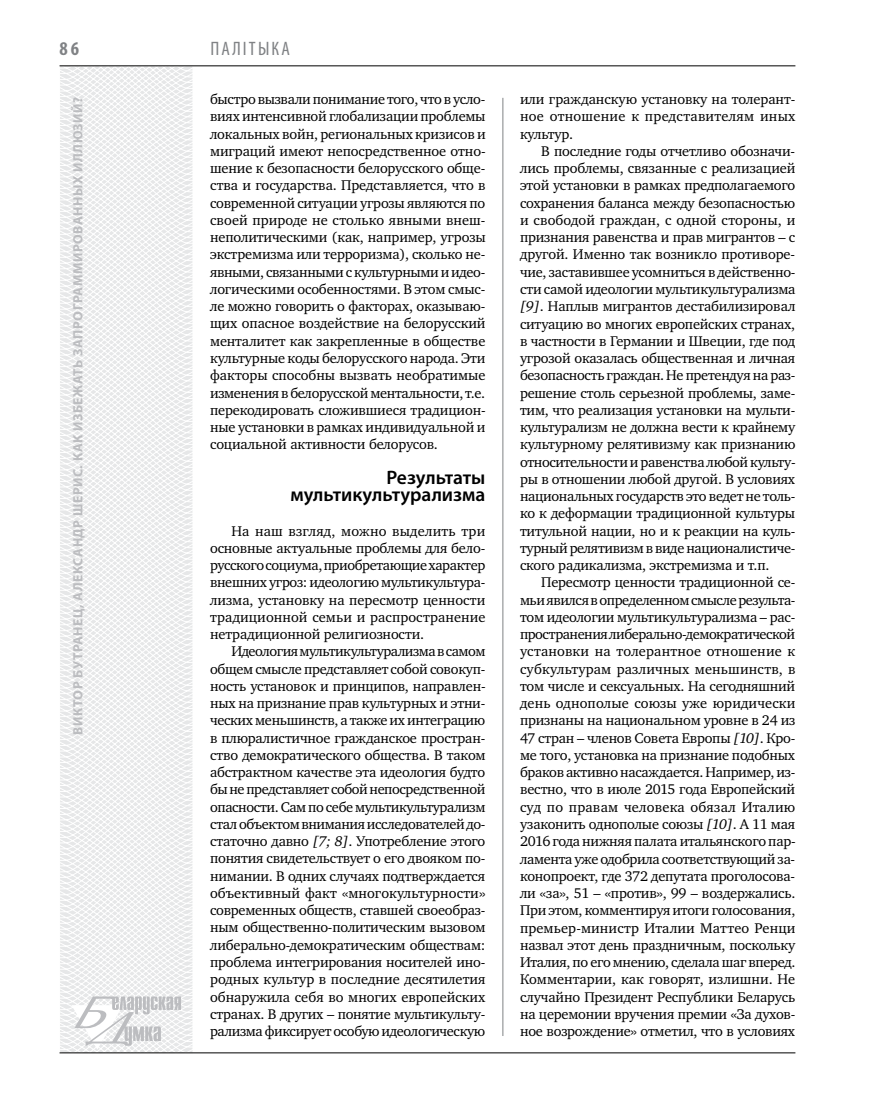
<style>
.page{position:relative;width:872px;height:1106px;background:#fff}
.page>*{position:absolute;margin:0;border:0;box-sizing:border-box;transform-origin:0 0}
.t1{font:600 19.5px/17.2px "Myriad Pro";color:#000;text-align:right}
.t2{font:condensed 19.5px "Myriad Pro";letter-spacing:.11em;color:#808285}
.t3{font:700 condensed 19.5px "Myriad Pro";color:#808285}
.t4{font:14.4px/17.2px "Charter C";letter-spacing:-.01em;color:#000;text-align:justify}
.t5{font:700 13.5px "Myriad Pro";letter-spacing:.04em;color:#bcbdc0}
.s1{font-style:italic}
</style>
<div class="page">
<svg style="left:59px;top:65px;width:192px;height:989px"></svg>
<hr style="left:502px;top:98px;width:1px;height:938px;background:#808285">
<hr style="left:60px;top:1052px;width:735px;height:1px;background:#000">
<svg style="left:71px;top:996px;width:110px;height:53px"></svg>
<hr style="left:60px;top:65px;width:735px;height:1px;background:#000">
<h1 class="t3" style="left:60px;top:37px;width:21px">86</h1>
<h1 class="t2" style="left:210px;top:37px;width:71px">Пал ітыка</h1>
<p class="t4" style="left:210px;top:91px;width:277px">быстро вызвали понимание того, что в усло&shy;виях интенсивной глобализации проблемы локальных войн, региональных кризисов и миграций имеют непосредственное отно&shy;шение к безопасности белорусского обще&shy;ства и государства. Представляется, что в современной ситуации угрозы являются по своей природе не столько явными внеш&shy;неполитическими (как, например, угрозы экстремизма или терроризма), сколько не&shy;явными, связанными с культурными и идео&shy;логическими особенностями. В этом смыс&shy;ле можно говорить о факторах, оказываю&shy;щих опасное воздействие на белорусский менталитет как закрепленные в обществе культурные коды белорусского народа. Эти факторы способны вызвать необратимые изменения в белорусской ментальности, т.е. перекодировать сложившиеся традицион&shy;ные установки в рамках индивидуальной и социальной активности белорусов.</p>
<h1 class="t1" style="left:290px;top:468px;width:196px">Результаты мультикультурализма</h1>
<p class="t4" style="left:210px;top:522px;width:277px;text-indent:21px">На наш взгляд, можно выделить три основные актуальные проблемы для бело&shy;русского социума, приобретающие характер внешних угроз: идеологию мультикультура&shy;лизма, установку на пересмотр ценности традиционной семьи и распространение нетрадиционной религиозности.</p>
<p class="t4" style="left:210px;top:643px;width:277px;text-indent:21px">Идеология мультикультурализма в самом общем смысле представляет собой совокуп&shy;ность установок и принципов, направлен&shy;ных на признание прав культурных и этни&shy;ческих меньшинств, а также их интеграцию в плюралистичное гражданское простран&shy;ство демократического общества. В таком абстрактном качестве эта идеология будто бы не представляет собой непосредственной опасности. Сам по себе мультикультурализм стал объектом внимания исследователей до&shy;статочно давно <span class="s1">[7; 8]</span>. Употребление этого понятия свидетельствует о его двояком по&shy;нимании. В одних случаях подтверждается объективный факт «многокультурности» современных обществ, ставшей своеобраз&shy;ным общественно-политическим вызовом либерально-демократическим обществам: проблема интегрирования носителей ино&shy;родных культур в последние десятилетия обнаружила себя во многих европейских странах. В других – понятие мультикульту&shy;рализма фиксирует особую идеологическую</p>
<p class="t5" style="left:69px;top:734px;width:639px;rotate:-90deg">Виктор БУТРАНЕЦ, Александр ШЕРИС. Как избежать запрограммированных иллюзий?</p>
<p class="t4" style="left:520px;top:91px;width:277px">или гражданскую установку на толерант&shy;ное отношение к представителям иных культур.</p>
<p class="t4" style="left:520px;top:143px;width:277px;text-indent:21px">В последние годы отчетливо обозначи&shy;лись проблемы, связанные с реализацией этой установки в рамках предполагаемого сохранения баланса между безопасностью и свободой граждан, с одной стороны, и признания равенства и прав мигрантов – с другой. Именно так возникло противоре&shy;чие, заставившее усомниться в действенно&shy;сти самой идеологии мультикультурализма <span class="s1">[9]</span>. Наплыв мигрантов дестабилизировал ситуацию во многих европейских странах, в частности в Германии и Швеции, где под угрозой оказалась общественная и личная безопасность граждан. Не претендуя на раз&shy;решение столь серьезной проблемы, заме&shy;тим, что реализация установки на мульти&shy;культурализм не должна вести к крайнему культурному релятивизму как признанию относительности и равенства любой культу&shy;ры в отношении любой другой. В условиях национальных государств это ведет не толь&shy;ко к деформации традиционной культуры титульной нации, но и к реакции на куль&shy;турный релятивизм в виде националистиче&shy;ского радикализма, экстремизма и т.п.</p>
<p class="t4" style="left:520px;top:574px;width:277px;text-indent:21px">Пересмотр ценности традиционной се&shy;мьи явился в определенном смысле результа&shy;том идеологии мультикультурализма – рас&shy;пространения либерально-демократической установки на толерантное отношение к субкультурам различных меньшинств, в том числе и сексуальных. На сегодняшний день однополые союзы уже юридически признаны на национальном уровне в 24 из 47 стран – членов Совета Европы <span class="s1">[10]</span>. Кро&shy;ме того, установка на признание подобных браков активно насаждается. Например, из&shy;вестно, что в июле 2015 года Европейский суд по правам человека обязал Италию узаконить однополые союзы <span class="s1">[10]</span>. А 11 мая 2016 года нижняя палата итальянского пар&shy;ламента уже одобрила соответствующий за&shy;конопроект, где 372 депутата проголосова&shy;ли «за», 51 – «против», 99 – воздержались.<br>При этом, комментируя итоги голосования, премьер-министр Италии Маттео Ренци назвал этот день праздничным, поскольку Италия, по его мнению, сделала шаг вперед.<br>Комментарии, как говорят, излишни. Не случайно Президент Республики Беларусь на церемонии вручения премии «За духов&shy;ное возрождение» отметил, что в условиях</p>
</div>
